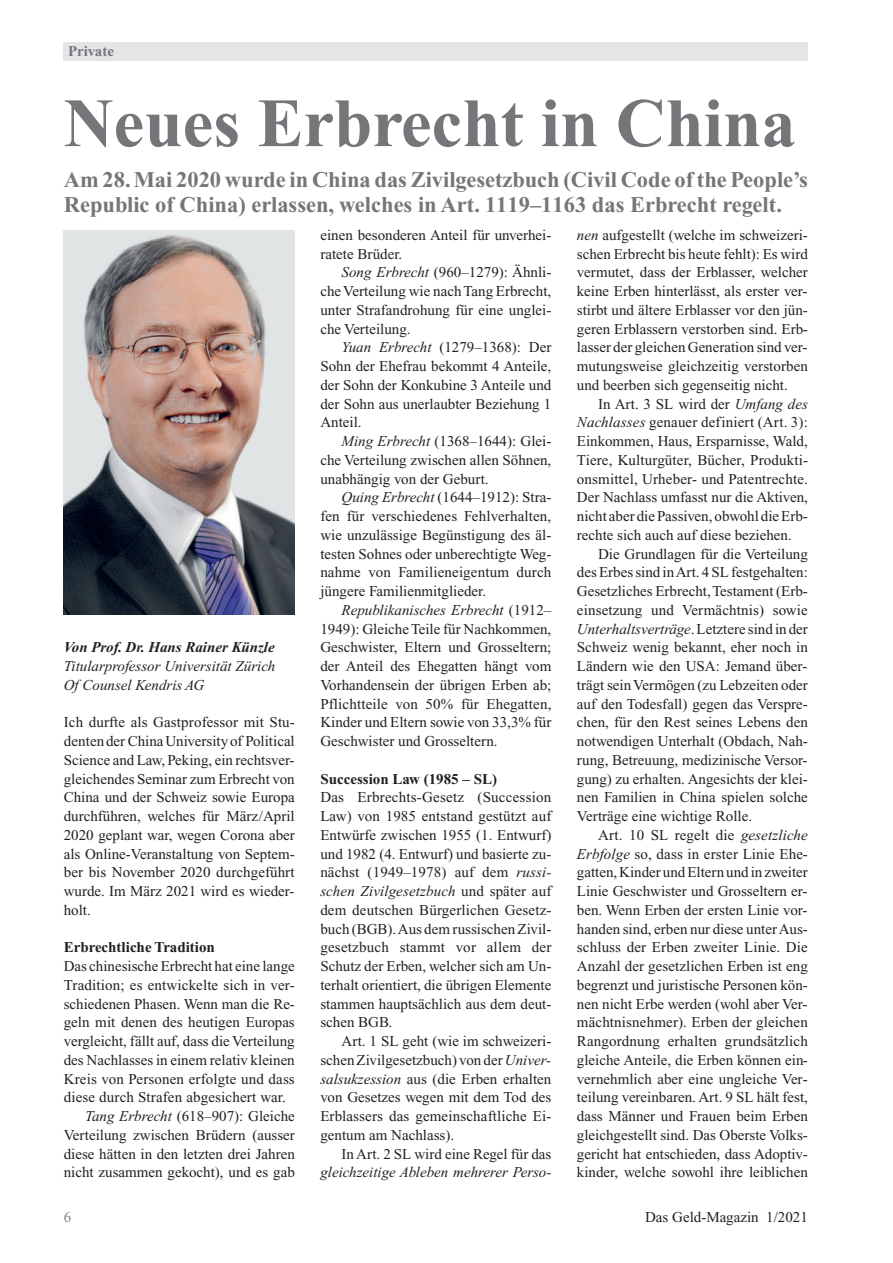
<style>
.page{position:relative;width:893px;height:1263px;background:#fff}
.page>*{position:absolute;margin:0;border:0;box-sizing:border-box;transform-origin:0 0}
.t1{font:700 69px "Times New Roman PS Std";color:#757679}
.t2{font:700 22.5px/25.5px "Times New Roman PS Std";color:#757679}
.t3{font:15px/18.8px "Times New Roman PS Std";color:#231f20;text-align:justify}
.t4{font:italic 15px/18.8px "Times New Roman PS Std";color:#231f20}
.t5{font:700 15px "Times New Roman PS Std";color:#231f20}
.t6{font:italic 700 15px "Times New Roman PS Std";color:#231f20}
.t7{font:700 15px "Times New Roman PS Std";color:#757679}
.t8{font:15px "Times New Roman PS Std";color:#808285}
.s1{font-style:italic}
</style>
<div class="page">
<div style="left:64px;top:43px;width:744px;height:18px;background:#e4e5e7"></div>
<img style="left:64px;top:230px;width:231px;height:384px">
<p class="t7" style="left:68px;top:46px;width:48px">Private</p>
<h1 class="t1" style="left:64px;top:100px;width:734px">Neues Erbrecht in China</h1>
<h2 class="t2" style="left:64px;top:169px;width:746px">Am 28. Mai 2020 wurde in China das Zivilgesetzbuch (Civil Code of the People’s<br>Republic of China) erlassen, welches in Art. 1119–1163 das Erbrecht regelt.</h2>
<p class="t6" style="left:64px;top:642px;width:212px">Von Prof. Dr. Hans Rainer Künzle</p>
<p class="t4" style="left:64px;top:658px;width:213px">Titularprofessor Universität Zürich<br>Of Counsel Kendris AG</p>
<p class="t3" style="left:64px;top:714px;width:233px">Ich durfte als Gastprofessor mit Stu&shy;denten der China University of Political Science and Law, Peking, ein rechtsver&shy;gleichendes Seminar zum Erbrecht von China und der Schweiz sowie Europa durchführen, welches für März/April 2020 geplant war, wegen Corona aber als Online-Veranstaltung von Septem&shy;ber bis November 2020 durchgeführt wurde. Im März 2021 wird es wieder&shy;holt.</p>
<p class="t5" style="left:64px;top:942px;width:153px">Erbrechtliche Tradition</p>
<p class="t3" style="left:64px;top:958px;width:233px">Das chinesische Erbrecht hat eine lange</p>
<p class="t3" style="left:64px;top:977px;width:232px">Tradition; es entwickelte sich in ver-</p>
<p class="t3" style="left:64px;top:996px;width:233px">schiedenen Phasen. Wenn man die Re-</p>
<p class="t3" style="left:64px;top:1014px;width:233px">geln mit denen des heutigen Europas</p>
<p class="t3" style="left:64px;top:1033px;width:233px">vergleicht, fällt auf, dass die Verteilung</p>
<p class="t3" style="left:64px;top:1052px;width:233px">des Nachlasses in einem relativ kleinen</p>
<p class="t3" style="left:64px;top:1071px;width:233px">Kreis von Personen erfolgte und dass</p>
<p class="t3" style="left:64px;top:1089px;width:224px">diese durch Strafen abgesichert war.</p>
<p class="t3" style="left:85px;top:1108px;width:211px"><span class="s1">Tang Erbrecht</span> (618–907): Gleiche</p>
<p class="t3" style="left:64px;top:1127px;width:233px">Verteilung zwischen Brüdern (ausser</p>
<p class="t3" style="left:64px;top:1146px;width:233px">diese hätten in den letzten drei Jahren</p>
<p class="t3" style="left:64px;top:1164px;width:233px">nicht zusammen gekocht), und es gab</p>
<p class="t3" style="left:320px;top:227px;width:233px">einen besonderen Anteil für unverhei&shy;ratete Brüder.</p>
<p class="t3" style="left:320px;top:264px;width:233px;text-indent:21px"><span class="s1">Song Erbrecht</span> (960–1279): Ähnli&shy;che Verteilung wie nach Tang Erbrecht, unter Strafandrohung für eine unglei&shy;che Verteilung.</p>
<p class="t3" style="left:320px;top:339px;width:233px;text-indent:21px"><span class="s1">Yuan Erbrecht</span> (1279–1368): Der Sohn der Ehefrau bekommt 4 Anteile, der Sohn der Konkubine 3 Anteile und der Sohn aus unerlaubter Beziehung 1<br>Anteil.</p>
<p class="t3" style="left:320px;top:433px;width:233px;text-indent:21px"><span class="s1">Ming Erbrecht</span> (1368–1644): Glei&shy;che Verteilung zwischen allen Söhnen, unabhängig von der Geburt.</p>
<p class="t3" style="left:320px;top:489px;width:233px;text-indent:21px"><span class="s1">Quing Erbrecht</span> (1644–1912): Stra&shy;fen für verschiedenes Fehlverhalten, wie unzulässige Begünstigung des äl&shy;testen Sohnes oder unberechtigte Weg&shy;nahme von Familieneigentum durch jüngere Familienmitglieder.</p>
<p class="t3" style="left:320px;top:602px;width:233px;text-indent:21px"><span class="s1">Republikanisches Erbrecht</span> (1912– 1949): Gleiche Teile für Nachkommen, Geschwister, Eltern und Grosseltern; der Anteil des Ehegatten hängt vom Vorhandensein der übrigen Erben ab; Pflichtteile von 50% für Ehegatten, Kinder und Eltern sowie von 33,3% für Geschwister und Grosseltern.</p>
<p class="t5" style="left:320px;top:774px;width:178px">Succession Law (1985 – SL)</p>
<p class="t3" style="left:320px;top:789px;width:233px">Das Erbrechts-Gesetz (Succession Law) von 1985 entstand gestützt auf Entwürfe zwischen 1955 (1. Entwurf) und 1982 (4. Entwurf) und basierte zu&shy;nächst (1949–1978) auf dem <span class="s1">russi&shy;schen Zivilgesetzbuch</span> und später auf dem deutschen Bürgerlichen Gesetz&shy;buch (BGB). Aus dem russischen Zivil&shy;gesetzbuch stammt vor allem der Schutz der Erben, welcher sich am Un&shy;terhalt orientiert, die übrigen Elemente stammen hauptsächlich aus dem deut&shy;schen BGB.</p>
<p class="t3" style="left:320px;top:1033px;width:233px;text-indent:21px">Art. 1 SL geht (wie im schweizeri&shy;schen Zivilgesetzbuch) von der <span class="s1">Univer&shy;salsukzession</span> aus (die Erben erhalten von Gesetzes wegen mit dem Tod des Erblassers das gemeinschaftliche Ei&shy;gentum am Nachlass).</p>
<p class="t3" style="left:342px;top:1146px;width:211px">In Art. 2 SL wird eine Regel für das</p>
<p class="t4" style="left:320px;top:1164px;width:233px">gleichzeitige Ableben mehrerer Perso-</p>
<p class="t3" style="left:577px;top:227px;width:233px"><span class="s1">nen</span> aufgestellt (welche im schweizeri&shy;schen Erbrecht bis heute fehlt): Es wird vermutet, dass der Erblasser, welcher keine Erben hinterlässt, als erster ver&shy;stirbt und ältere Erblasser vor den jün&shy;geren Erblassern verstorben sind. Erb&shy;lasser der gleichen Generation sind ver&shy;mutungsweise gleichzeitig verstorben und beerben sich gegenseitig nicht.</p>
<p class="t3" style="left:577px;top:396px;width:233px;text-indent:21px">In Art. 3 SL wird der <span class="s1">Umfang des Nachlasses</span> genauer definiert (Art. 3):<br>Einkommen, Haus, Ersparnisse, Wald, Tiere, Kulturgüter, Bücher, Produkti&shy;onsmittel, Urheber- und Patentrechte.<br>Der Nachlass umfasst nur die Aktiven, nicht aber die Passiven, obwohl die Erb&shy;rechte sich auch auf diese beziehen.</p>
<p class="t3" style="left:577px;top:546px;width:233px;text-indent:21px">Die Grundlagen für die Verteilung des Erbes sind in Art. 4 SL festgehalten:<br>Gesetzliches Erbrecht, Testament (Erb - einsetzung und Vermächtnis) sowie <span class="s1">Unterhaltsverträge</span>. Letztere sind in der Schweiz wenig bekannt, eher noch in Ländern wie den USA: Jemand über&shy;trägt sein Vermögen (zu Lebzeiten oder auf den Todesfall) gegen das Verspre&shy;chen, für den Rest seines Lebens den notwendigen Unterhalt (Obdach, Nah&shy;rung, Betreuung, medizinische Versor&shy;gung) zu erhalten. Angesichts der klei&shy;nen Familien in China spielen solche Verträge eine wichtige Rolle.</p>
<p class="t3" style="left:577px;top:827px;width:233px;text-indent:21px">Art. 10 SL regelt die <span class="s1">gesetzliche Erbfolge</span> so, dass in erster Linie Ehe&shy;gatten, Kinder und Eltern und in zweiter Linie Geschwister und Grosseltern er&shy;ben. Wenn Erben der ersten Linie vor&shy;handen sind, erben nur diese unter Aus&shy;schluss der Erben zweiter Linie. Die Anzahl der gesetzlichen Erben ist eng begrenzt und juristische Personen kön&shy;nen nicht Erbe werden (wohl aber Ver&shy;mächtnisnehmer). Erben der gleichen Rangordnung erhalten grundsätzlich gleiche Anteile, die Erben können ein&shy;vernehmlich aber eine ungleiche Ver&shy;teilung vereinbaren. Art. 9 SL hält fest, dass Männer und Frauen beim Erben gleichgestellt sind. Das Oberste Volks&shy;gericht hat entschieden, dass Adoptiv&shy;kinder, welche sowohl ihre leiblichen</p>
<p class="t8" style="left:64px;top:1212px;width:9px">6</p>
<p class="t3" style="left:645px;top:1209px;width:164px">Das Geld-Magazin 1/2021</p>
</div>
